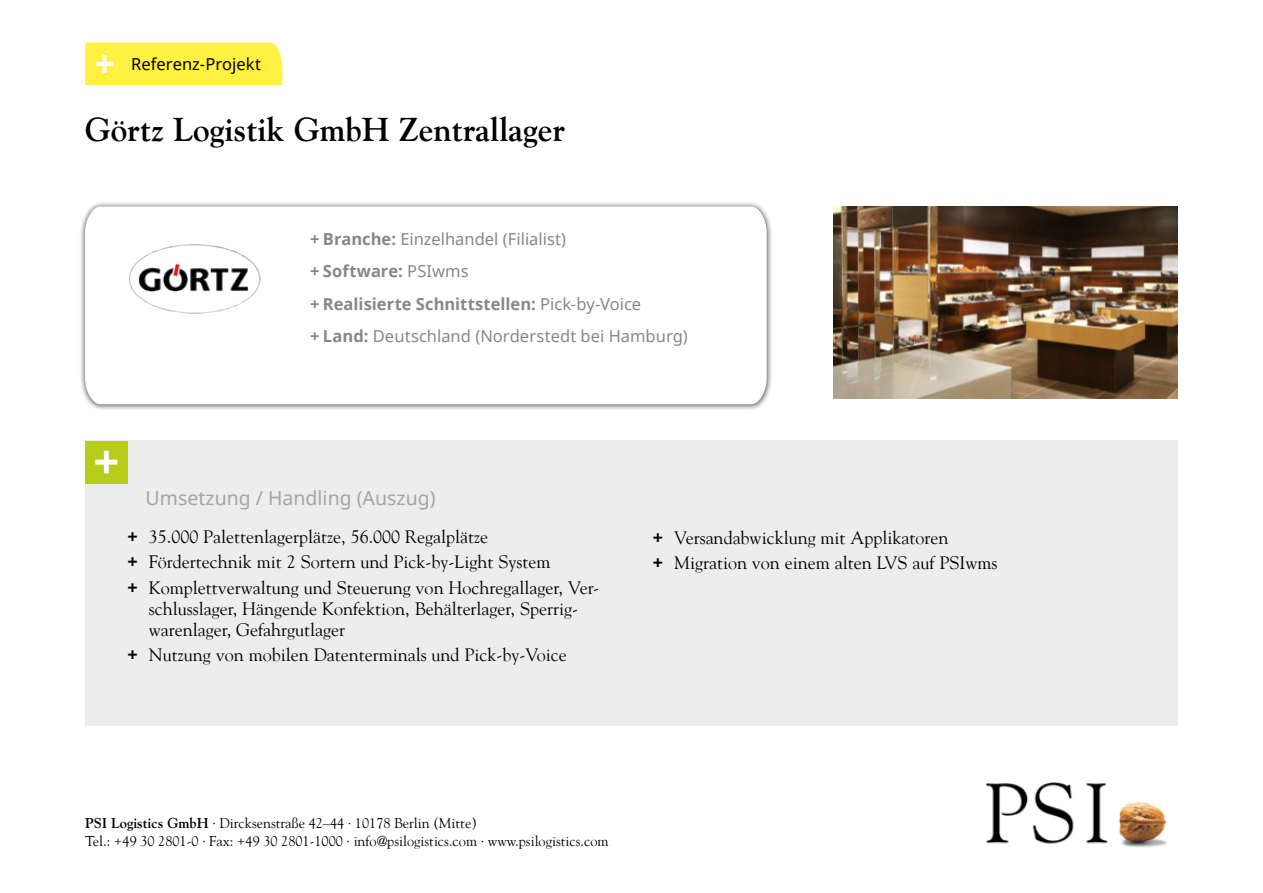
<style>
.page{position:relative;width:1263px;height:893px;background:#fff}
.page>*{position:absolute;margin:0;border:0;box-sizing:border-box;transform-origin:0 0}
.t1{font:700 33px "Goudy";color:#000}
.t2{font:19.5px "Noto Sans";color:#a6a5a5}
.t3{font:18px/25.2px "Goudy";color:#000}
.t4{font:16.5px/32.2px "Noto Sans";color:#878787}
.t5{font:16.5px "Noto Sans";color:#000}
.t6{font:14.25px/18px "Goudy";color:#000}
.s1{font-weight:700}
.s2{font-family:"Noto Sans";font-weight:700}
</style>
<div class="page">
<div style="left:85px;top:43px;width:197px;height:42px;background:#fff042"></div>
<div style="left:85px;top:441px;width:1093px;height:285px;background:#ededed"></div>
<div style="left:85px;top:441px;width:43px;height:42px;background:#b7cd1a"></div>
<svg style="left:95px;top:451px;width:22px;height:22px"></svg>
<div style="left:79px;top:201px;width:694px;height:210px;background:#000;opacity:.75"></div>
<svg style="left:85px;top:206px;width:682px;height:198px"></svg>
<img style="left:986px;top:783px;width:181px;height:65px">
<img style="left:128px;top:242px;width:133px;height:72px">
<img style="left:833px;top:206px;width:345px;height:192px">
<p class="t5" style="left:131px;top:52px;width:132px">Referenz-Projekt</p>
<h1 class="t1" style="left:85px;top:110px;width:482px">Görtz Logistik GmbH Zentrallager</h1>
<p class="t4" style="left:310px;top:223px;width:379px"><span class="s1">+ Branche:</span> Einzelhandel (Filialist)<br><span class="s1">+ Software:</span> PSIwms<br><span class="s1">+ Realisierte Schnittstellen:</span> Pick-by-Voice<br><span class="s1">+ Land:</span> Deutschland (Norderstedt bei Hamburg)</p>
<p class="t2" style="left:146px;top:484px;width:291px">Umsetzung / Handling (Auszug)</p>
<p class="t3" style="left:128px;top:524px;width:473px"><span class="s2">+</span> 35.000 Palettenlagerplätze, 56.000 Regalplätze<br><span class="s2">+</span> Fördertechnik mit 2 Sortern und Pick-by-Light System<br><span class="s2">+</span> Komplettverwaltung und Steuerung von Hochregallager, Ver-</p>
<p class="t3" style="left:149px;top:597px;width:431px;line-height:21px">schlusslager, Hängende Konfektion, Behälterlager, Sperrig&shy;warenlager, Gefahrgutlager</p>
<p class="t3" style="left:128px;top:642px;width:441px"><span class="s2">+</span> Nutzung von mobilen Datenterminals und Pick-by-Voice</p>
<p class="t3" style="left:653px;top:524px;width:346px"><span class="s2">+</span> Versandabwicklung mit Applikatoren<br><span class="s2">+</span> Migration von einem alten LVS auf PSIwms</p>
<p class="t6" style="left:85px;top:813px;width:525px"><span class="s1">PSI Logistics GmbH</span> ∙ Dircksenstraße 42–44 ∙ 10178 Berlin (Mitte)<br>Tel.: +49 30 2801-0 ∙ Fax: +49 30 2801-1000 ∙ info@psilogistics.com ∙ www.psilogistics.com</p>
</div>
